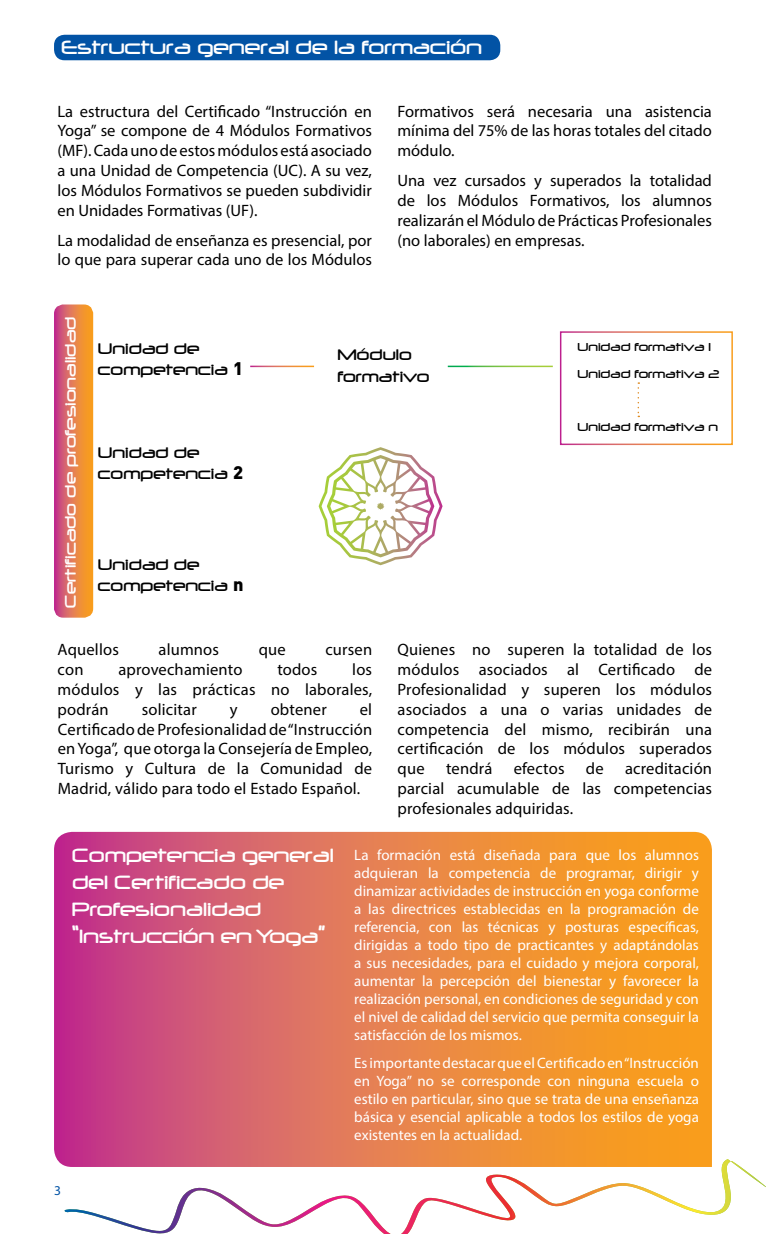
<style>
.page{position:relative;width:766px;height:1234px;background:#fff}
.page>*{position:absolute;margin:0;border:0;box-sizing:border-box;transform-origin:0 0}
.t1{font:22.5px/27px "Neuropol";color:#fff}
.t2{font:18px/21.6px "Neuropol";color:#000}
.t3{font:18px "Neuropol";color:#fff}
.t4{font:16.5px/19.8px "Myriad Pro";letter-spacing:.005em;color:#000;text-align:justify}
.t5{font:15px/18px "Myriad Pro";color:#fff;text-align:justify}
.t6{font:13.5px/27.3px "Neuropol";color:#000}
.t7{font:13.5px "Myriad Pro";color:#0253a5}
.s1{font-family:"DIN";font-weight:900}
</style>
<div class="page">
<svg style="left:64px;top:1158px;width:657px;height:75px"></svg>
<svg style="left:721px;top:1159px;width:44px;height:55px"></svg>
<div style="left:54px;top:35px;width:446px;height:25px;background:#0253a5;border-radius:10px"></div>
<svg style="left:55px;top:307px;width:37px;height:309px;background:#e27953"></svg>
<div style="left:54px;top:304px;width:39px;height:313px;border:2px solid #fff;border-radius:9px"></div>
<div style="left:559px;top:331px;width:173px;height:114px;border:2px solid #fff"></div>
<svg style="left:637px;top:382px;width:2px;height:35px"></svg>
<svg style="left:54px;top:831px;width:657px;height:335px;background:#e27752"></svg>
<svg style="left:318px;top:447px;width:124px;height:118px"></svg>
<h1 class="t1" style="left:61px;top:34px;width:422px">Estructura general de la formación</h1>
<p class="t4" style="left:57px;top:101px;width:316px">La estructura del Certificado “Instrucción en Yoga” se compone de 4 Módulos Formativos (MF). Cada uno de estos módulos está asociado a una Unidad de Competencia (UC). A su vez, los Módulos Formativos se pueden subdividir en Unidades Formativas (UF).</p>
<p class="t4" style="left:57px;top:230px;width:316px">La modalidad de enseñanza es presencial, por lo que para superar cada uno de los Módulos</p>
<p class="t4" style="left:397px;top:101px;width:316px">Formativos será necesaria una asistencia mínima del 75% de las horas totales del citado módulo.</p>
<p class="t4" style="left:397px;top:170px;width:316px">Una vez cursados y superados la totalidad de los Módulos Formativos, los alumnos realizarán el Módulo de Prácticas Profesionales (no laborales) en empresas.</p>
<p class="t3" style="left:61px;top:607px;width:292px;rotate:-90deg">Certificado de profesionalidad</p>
<p class="t4" style="left:58px;top:639px;width:63px">Aquellos</p>
<p class="t4" style="left:158px;top:639px;width:62px">alumnos</p>
<p class="t4" style="left:259px;top:639px;width:29px">que</p>
<p class="t4" style="left:325px;top:639px;width:48px">cursen</p>
<p class="t4" style="left:58px;top:659px;width:27px">con</p>
<p class="t4" style="left:118px;top:659px;width:125px">aprovechamiento</p>
<p class="t4" style="left:277px;top:659px;width:42px">todos</p>
<p class="t2" style="left:98px;top:337px;width:147px">Unidad de competencia <span class="s1">1</span></p>
<p class="t2" style="left:337px;top:343px;width:93px">Módulo formativo</p>
<p class="t6" style="left:577px;top:333px;width:143px">Unidad formativa 1<br>Unidad formativa 2</p>
<p class="t6" style="left:577px;top:413px;width:142px">Unidad formativa n</p>
<p class="t2" style="left:98px;top:441px;width:147px">Unidad de competencia <span class="s1">2</span></p>
<p class="t2" style="left:98px;top:553px;width:147px">Unidad de competencia <span class="s1">n</span></p>
<p class="t4" style="left:397px;top:639px;width:316px">Quienes no superen la totalidad de los módulos asociados al Certificado de Profesionalidad y superen los módulos asociados a una o varias unidades de competencia del mismo, recibirán una certificación de los módulos superados que</p>
<p class="t4" style="left:58px;top:659px;width:316px;text-indent:294px">los módulos y las prácticas no laborales, podrán</p>
<p class="t4" style="left:58px;top:699px;width:316px;text-indent:302px">el Certificado de Profesionalidad de “Instrucción en Yoga”, que otorga la Consejería de Empleo, Turismo y Cultura de la Comunidad de Madrid, válido para todo el Estado Español.</p>
<p class="t4" style="left:142px;top:699px;width:56px">solicitar</p>
<p class="t4" style="left:230px;top:699px;width:9px">y</p>
<p class="t4" style="left:270px;top:699px;width:57px">obtener</p>
<p class="t4" style="left:446px;top:758px;width:48px">tendrá</p>
<p class="t4" style="left:513px;top:758px;width:52px">efectos</p>
<p class="t4" style="left:585px;top:758px;width:19px">de</p>
<p class="t4" style="left:397px;top:758px;width:316px;text-indent:227px">acreditación parcial acumulable de las competencias profesionales adquiridas.</p>
<p class="t5" style="left:354px;top:845px;width:346px">La formación está diseñada para que los alumnos adquieran la competencia de programar, dirigir y dinamizar actividades de instrucción en yoga conforme a las directrices establecidas en la programación de referencia, con las técnicas y posturas específicas, dirigidas a todo tipo de practicantes y adaptándolas a sus necesidades, para el cuidado y mejora corporal, aumentar la percepción del bienestar y favorecer la realización personal, en condiciones de seguridad y con el nivel de calidad del servicio que permita conseguir la satisfacción de los mismos.</p>
<p class="t5" style="left:354px;top:1053px;width:346px">Es importante destacar que el Certificado en “Instrucción en Yoga” no se corresponde con ninguna escuela o estilo en particular, sino que se trata de una enseñanza básica y esencial aplicable a todos los estilos de yoga existentes en la actualidad.</p>
<h1 class="t1" style="left:72px;top:841px;width:263px">Competencia general del certificado de profesionalidad “Instrucción en Yoga”</h1>
<p class="t7" style="left:54px;top:1181px;width:8px">3</p>
</div>
